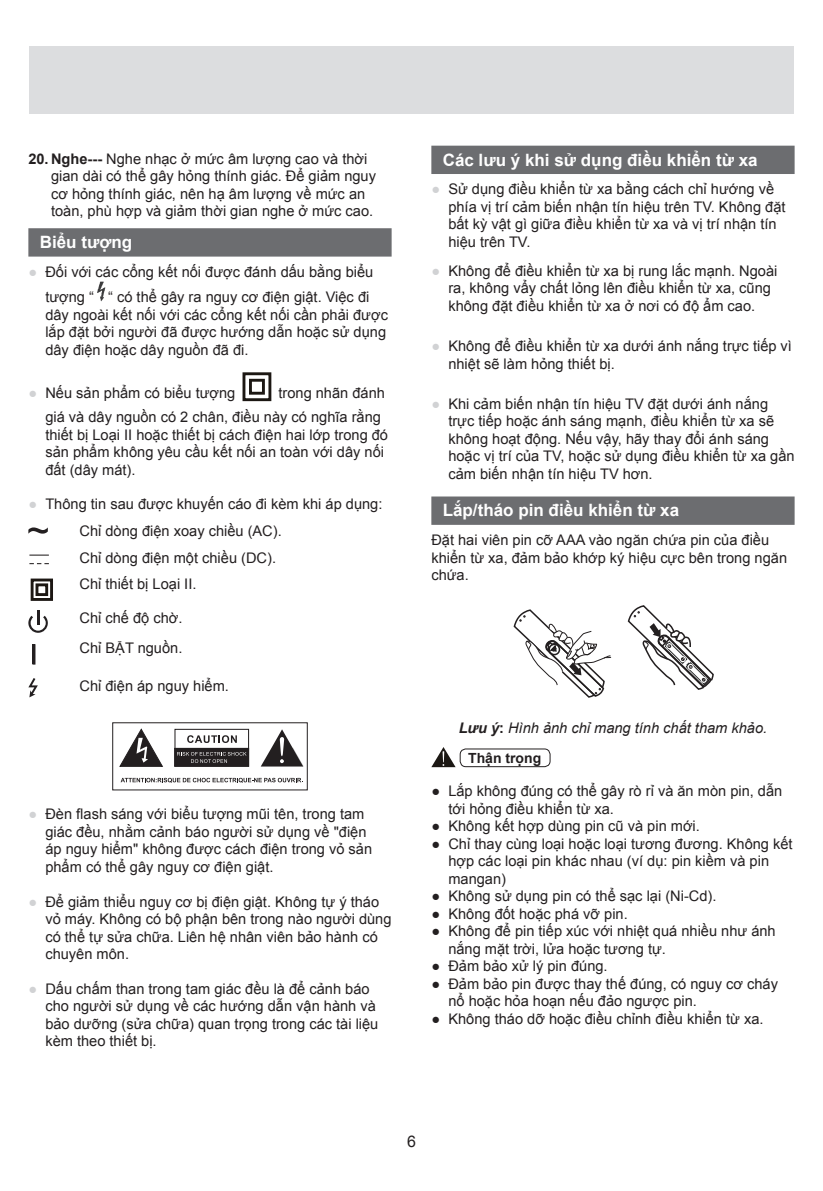
<style>
.page{position:relative;width:823px;height:1191px;background:#fff}
.page>*{position:absolute;margin:0;border:0;box-sizing:border-box;transform-origin:0 0}
.t1{font:700 17px "Arial";color:#fff}
.t2{font:16px "Arial";color:#231f20}
.t3{font:14.6px/17.6px "Arial";color:#231f20}
.t4{font:italic 14.6px "Arial";color:#231f20}
.t5{font:700 14px "Arial";color:#231f20}
.s1{font-weight:700}
.s2{font-weight:700;color:#d1d2d4}
.s3{font-weight:700;font-style:normal}
</style>
<div class="page">
<div style="left:29px;top:46px;width:764px;height:68px;background:#dcdddf"></div>
<div style="left:28px;top:228px;width:363px;height:29px;background:#6c6d70"></div>
<img style="left:97px;top:281px;width:9px;height:21px">
<div style="left:242px;top:372px;width:29px;height:29px;border:3px solid #1c1713"></div>
<div style="left:249px;top:379px;width:16px;height:16px;border:3px solid #1c1713"></div>
<svg style="left:28px;top:527px;width:20px;height:6px"></svg>
<svg style="left:29px;top:554px;width:20px;height:1px"></svg>
<svg style="left:29px;top:563px;width:20px;height:1px"></svg>
<div style="left:31px;top:578px;width:22px;height:23px;border:3px solid #1c1713"></div>
<div style="left:35px;top:583px;width:13px;height:13px;border:3px solid #1c1713"></div>
<svg style="left:28px;top:610px;width:20px;height:23px"></svg>
<div style="left:33px;top:644px;width:2px;height:20px;border:1px solid #231f20"></div>
<svg style="left:28px;top:678px;width:10px;height:19px"></svg>
<svg style="left:119px;top:728px;width:44px;height:39px"></svg>
<svg style="left:261px;top:729px;width:42px;height:37px"></svg>
<svg style="left:187px;top:735px;width:50px;height:8px"></svg>
<div style="left:174px;top:729px;width:75px;height:37px;border:1px solid #231f20"></div>
<div style="left:174px;top:748px;width:74px;height:18px;background:#231f20"></div>
<svg style="left:177px;top:752px;width:69px;height:11px"></svg>
<svg style="left:120px;top:778px;width:181px;height:4px"></svg>
<div style="left:431px;top:146px;width:363px;height:28px;background:#6c6d70"></div>
<div style="left:431px;top:496px;width:363px;height:29px;background:#6c6d70"></div>
<svg style="left:513px;top:609px;width:99px;height:89px"></svg>
<svg style="left:627px;top:605px;width:87px;height:85px"></svg>
<svg style="left:431px;top:747px;width:24px;height:20px"></svg>
<div style="left:459px;top:748px;width:91px;height:19px;border:1px solid #231f20;border-radius:6px"></div>
<p class="t3" style="left:51px;top:150px;width:326px;text-indent:-23px"><span class="s1">20. Nghe---</span> Nghe nhạc ở mức âm lượng cao và thời gian dài có thể gây hỏng thính giác. Để giảm nguy cơ hỏng thính giác, nên hạ âm lượng về mức an toàn, phù hợp và giảm thời gian nghe ở mức cao.</p>
<p class="t1" style="left:40px;top:230px;width:94px">Biểu tượng</p>
<p class="t3" style="left:28px;top:259px;width:346px;line-height:25.4px;text-align:right"><span class="s2">●</span> Đối với các cổng kết nối được đánh dấu bằng biểu tượng “ “ có thể gây ra nguy cơ điện giật. Việc đi</p>
<p class="t3" style="left:45px;top:306px;width:344px">dây ngoài kết nối với các cổng kết nối cần phải được lắp đặt bởi người đã được hướng dẫn hoặc sử dụng dây điện hoặc dây nguồn đã đi.</p>
<p class="t3" style="left:28px;top:384px;width:208px"><span class="s2">●</span> Nếu sản phẩm có biểu tượng</p>
<p class="t3" style="left:45px;top:381px;width:341px;line-height:24px;text-align:right">trong nhãn đánh<br>giá và dây nguồn có 2 chân, điều này có nghĩa rằng</p>
<p class="t3" style="left:45px;top:426px;width:344px">thiết bị Loại II hoặc thiết bị cách điện hai lớp trong đó sản phẩm không yêu cầu kết nối an toàn với dây nối đất (dây mát).</p>
<p class="t3" style="left:79px;top:491px;width:304px;line-height:26.6px;text-indent:-51px"><span class="s2">●</span> Thông tin sau được khuyến cáo đi kèm khi áp dụng:<br>Chỉ dòng điện xoay chiều (AC).<br>Chỉ dòng điện một chiều (DC).<br>Chỉ thiết bị Loại II.</p>
<p class="t3" style="left:79px;top:603px;width:104px;line-height:29.6px">Chỉ chế độ chờ.<br>Chỉ BẬT nguồn.</p>
<p class="t3" style="left:79px;top:677px;width:151px">Chỉ điện áp nguy hiểm.</p>
<p class="t3" style="left:45px;top:805px;width:328px;text-indent:-17px"><span class="s2">●</span> Đèn flash sáng với biểu tượng mũi tên, trong tam giác đều, nhằm cảnh báo người sử dụng về "điện áp nguy hiểm" không được cách điện trong vỏ sản phẩm có thể gây nguy cơ điện giật.</p>
<p class="t3" style="left:45px;top:892px;width:347px;text-indent:-17px"><span class="s2">●</span> Để giảm thiểu nguy cơ bị điện giật. Không tự ý tháo vỏ máy. Không có bộ phận bên trong nào người dùng có thể tự sửa chữa. Liên hệ nhân viên bảo hành có chuyên môn.</p>
<p class="t3" style="left:45px;top:980px;width:334px;text-indent:-17px"><span class="s2">●</span> Dấu chấm than trong tam giác đều là để cảnh báo cho người sử dụng về các hướng dẫn vận hành và bảo dưỡng (sửa chữa) quan trọng trong các tài liệu kèm theo thiết bị.</p>
<p class="t1" style="left:442px;top:147px;width:316px">Các lưu ý khi sử dụng điều khiển từ xa</p>
<p class="t3" style="left:448px;top:181px;width:338px;text-indent:-17px"><span class="s2">●</span> Sử dụng điều khiển từ xa bằng cách chỉ hướng về phía vị trí cảm biến nhận tín hiệu trên TV. Không đặt bất kỳ vật gì giữa điều khiển từ xa và vị trí nhận tín hiệu trên TV.</p>
<p class="t3" style="left:448px;top:262px;width:330px;text-indent:-17px"><span class="s2">●</span> Không để điều khiển từ xa bị rung lắc mạnh. Ngoài ra, không vẩy chất lỏng lên điều khiển từ xa, cũng không đặt điều khiển từ xa ở nơi có độ ẩm cao.</p>
<p class="t3" style="left:448px;top:337px;width:345px;text-indent:-17px"><span class="s2">●</span> Không để điều khiển từ xa dưới ánh nắng trực tiếp vì nhiệt sẽ làm hỏng thiết bị.</p>
<p class="t3" style="left:448px;top:395px;width:347px;text-indent:-17px"><span class="s2">●</span> Khi cảm biến nhận tín hiệu TV đặt dưới ánh nắng trực tiếp hoặc ánh sáng mạnh, điều khiển từ xa sẽ không hoạt động. Nếu vậy, hãy thay đổi ánh sáng hoặc vị trí của TV, hoặc sử dụng điều khiển từ xa gần cảm biến nhận tín hiệu TV hơn.</p>
<p class="t1" style="left:442px;top:498px;width:238px">Lắp/tháo pin điều khiển từ xa</p>
<p class="t3" style="left:431px;top:531px;width:357px">Đặt hai viên pin cỡ AAA vào ngăn chứa pin của điều khiển từ xa, đảm bảo khớp ký hiệu cực bên trong ngăn chứa.</p>
<p class="t4" style="left:458px;top:718px;width:310px"><span class="s1">Lưu ý</span><span class="s3">:</span> Hình ảnh chỉ mang tính chất tham khảo.</p>
<p class="t5" style="left:468px;top:748px;width:75px">Thận trọng</p>
<p class="t3" style="left:448px;top:782px;width:335px;text-indent:-17px"><span class="s1">●</span> Lắp không đúng có thể gây rò rỉ và ăn mòn pin, dẫn tới hỏng điều khiển từ xa.</p>
<p class="t3" style="left:431px;top:817px;width:270px"><span class="s1">●</span> Không kết hợp dùng pin cũ và pin mới.</p>
<p class="t3" style="left:448px;top:835px;width:345px;text-indent:-17px"><span class="s1">●</span> Chỉ thay cùng loại hoặc loại tương đương. Không kết hợp các loại pin khác nhau (ví dụ: pin kiềm và pin mangan)</p>
<p class="t3" style="left:431px;top:887px;width:286px"><span class="s1">●</span> Không sử dụng pin có thể sạc lại (Ni-Cd).</p>
<p class="t3" style="left:431px;top:905px;width:198px"><span class="s1">●</span> Không đốt hoặc phá vỡ pin.</p>
<p class="t3" style="left:448px;top:922px;width:328px;text-indent:-17px"><span class="s1">●</span> Không để pin tiếp xúc với nhiệt quá nhiều như ánh nắng mặt trời, lửa hoặc tương tự.</p>
<p class="t3" style="left:431px;top:957px;width:178px"><span class="s1">●</span> Đảm bảo xử lý pin đúng.</p>
<p class="t3" style="left:448px;top:975px;width:331px;text-indent:-17px"><span class="s1">●</span> Đảm bảo pin được thay thế đúng, có nguy cơ cháy nổ hoặc hỏa hoạn nếu đảo ngược pin.</p>
<p class="t3" style="left:431px;top:1010px;width:333px"><span class="s1">●</span> Không tháo dỡ hoặc điều chỉnh điều khiển từ xa.</p>
<p class="t2" style="left:407px;top:1131px;width:10px">6</p>
</div>
